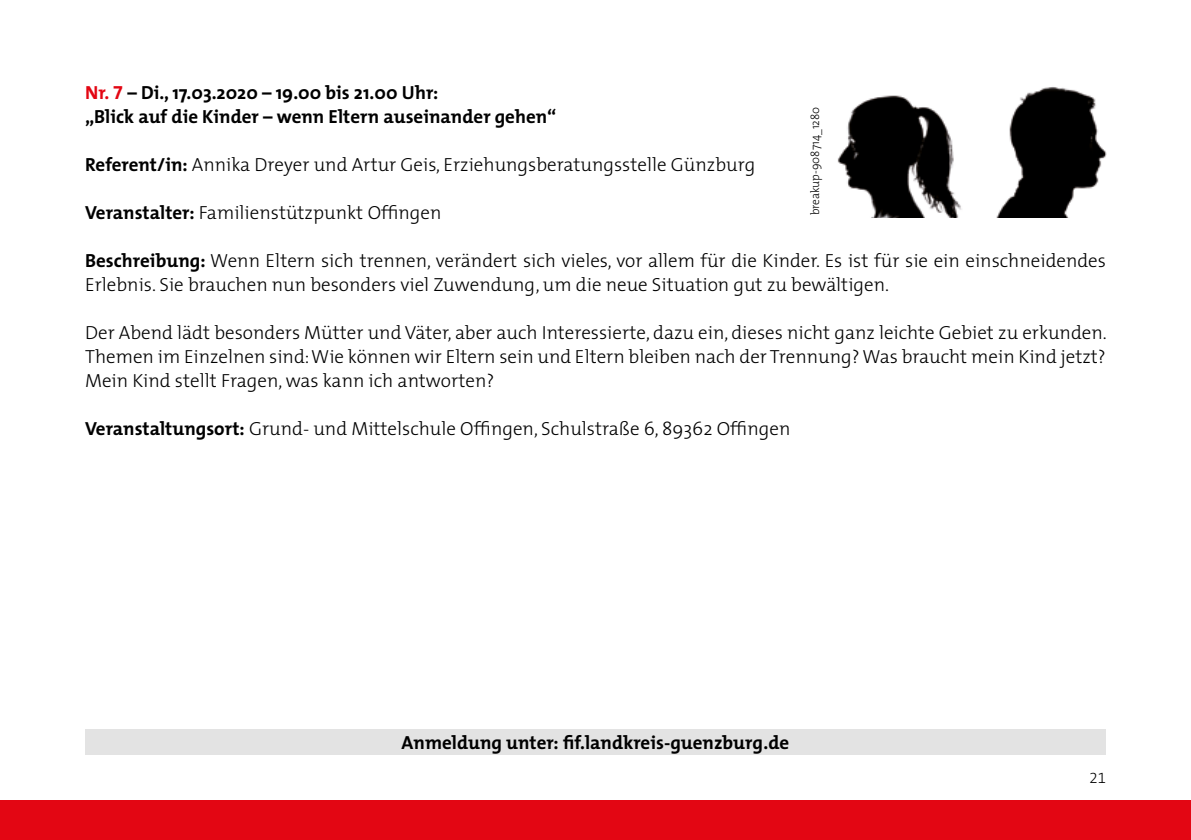
<style>
.page{position:relative;width:1191px;height:840px;background:#fff}
.page>*{position:absolute;margin:0;border:0;box-sizing:border-box;transform-origin:0 0}
.t1{font:300 19px/24px "The Mix";color:#000}
.t2{font:700 19px/24px "The Mix";color:#000}
.t3{font:15px "The Mix Light Expert";color:#000}
.t4{font:300 12px "The Mix";color:#000;scale:.95 1}
.s1{color:#e30613}
.s2{font-family:"The Mix Bold Expert";font-weight:400;color:#e30613}
.s3{font-weight:700}
</style>
<div class="page">
<div style="left:0;top:799px;width:1191px;height:40px;background:#e30613"></div>
<img style="left:837px;top:87px;width:270px;height:130px">
<div style="left:85px;top:729px;width:1021px;height:25px;background:#e3e3e3"></div>
<p class="t2" style="left:85px;top:80px;width:473px"><span class="s1">Nr.</span> <span class="s2">7</span> – Di., 17.03.2020 – 19.00 bis 21.00 Uhr:<br>„Blick auf die Kinder – wenn Eltern auseinander gehen“</p>
<p class="t1" style="left:85px;top:152px;width:672px"><span class="s3">Referent/in:</span> Annika Dreyer und Artur Geis, Erziehungsberatungsstelle Günzburg</p>
<p class="t1" style="left:85px;top:200px;width:358px"><span class="s3">Veranstalter:</span> Familienstützpunkt Offingen</p>
<p class="t1" style="left:85px;top:248px;width:1022px"><span class="s3">Beschreibung:</span> Wenn Eltern sich trennen, verändert sich vieles, vor allem für die Kinder. Es ist für sie ein einschneidendes<br>Erlebnis. Sie brauchen nun besonders viel Zuwendung, um die neue Situation gut zu bewältigen.</p>
<p class="t1" style="left:85px;top:320px;width:1023px;text-align:justify">Der Abend lädt besonders Mütter und Väter, aber auch Interessierte, dazu ein, dieses nicht ganz leichte Gebiet zu erkunden.<br>Themen im Einzelnen sind:Wie können wir Eltern sein und Eltern bleiben nach der Trennung?Was braucht mein Kind jetzt?<br>Mein Kind stellt Fragen, was kann ich antworten?</p>
<p class="t1" style="left:85px;top:416px;width:707px"><span class="s3">Veranstaltungsort:</span> Grund- und Mittelschule Offingen, Schulstraße 6, 89362 Offingen</p>
<p class="t4" style="left:805px;top:215px;width:116px;rotate:-90deg">breakup-908714_1280</p>
<p class="t2" style="left:402px;top:729px;width:389px">Anmeldung unter: fif.landkreis-guenzburg.de</p>
<p class="t3" style="left:1089px;top:765px;width:18px">21</p>
</div>
